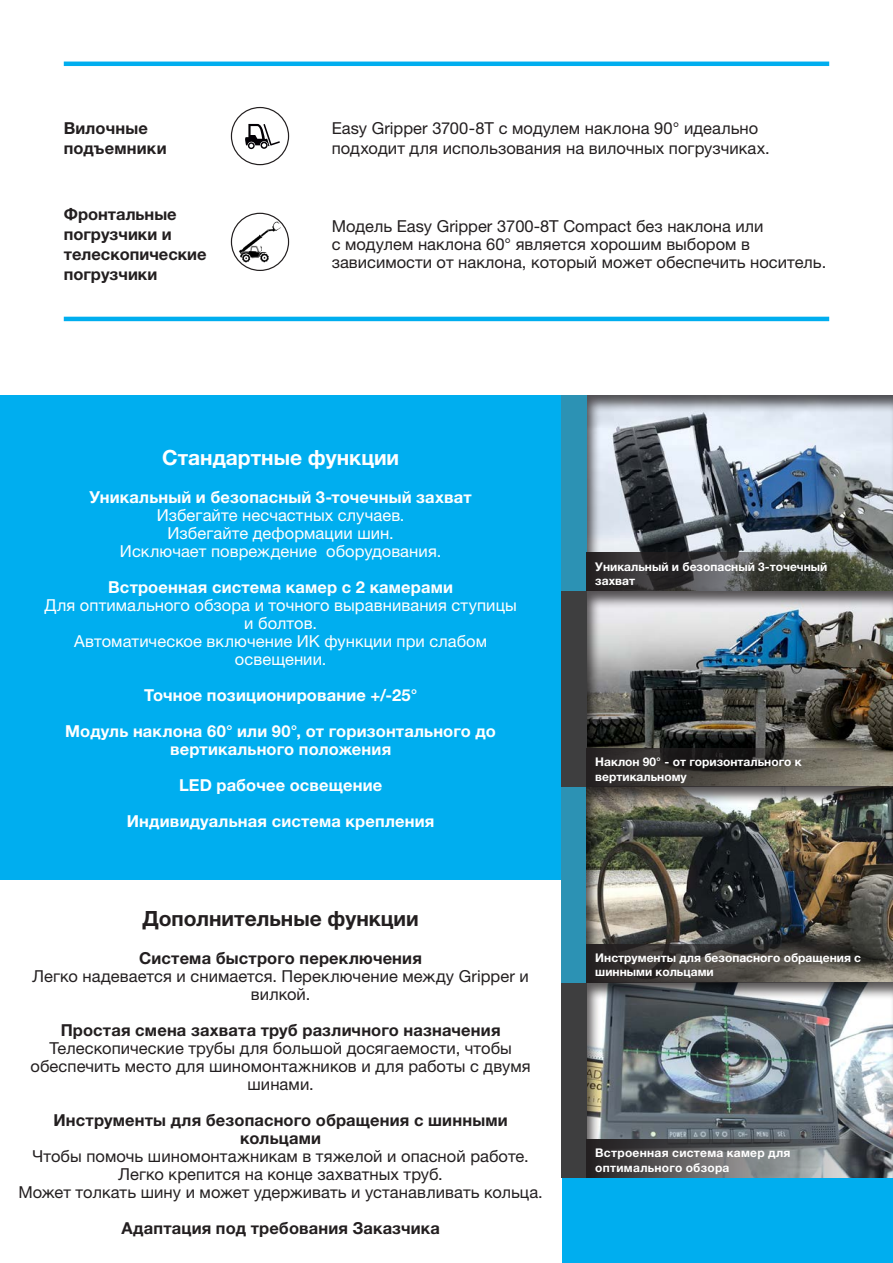
<style>
.page{position:relative;width:893px;height:1263px;background:#fff}
.page>*{position:absolute;margin:0;border:0;box-sizing:border-box;transform-origin:0 0}
.Highlight_Text{font:700 21px "Helvetica Neue";color:#231f20}
.Highlight_Text-2{font:700 21px "Helvetica Neue";color:#fff}
.Highlight_Text-3{font:16.5px/18px "Helvetica Neue";letter-spacing:.005em;color:#231f20}
.Highlight_Text-4{font:700 16.5px/19.8px "Helvetica Neue";letter-spacing:.005em;color:#231f20}
.Highlight_Text-5{font:700 16.5px/18px "Helvetica Neue";letter-spacing:.01em;color:#fff;text-align:center}
.Highlight_Text-6{font:16.5px/18px "Helvetica Neue";letter-spacing:.005em;color:#fff;text-align:center}
.t1{font:700 12px/14.4px "Helvetica Neue";color:#fff}
.t2{font:700 12px/14.4px "Helvetica Neue";letter-spacing:.02em;color:#fff}
</style>
<div class="page">
<hr style="left:64px;top:317px;width:765px;height:4px;background:#00aeef">
<hr style="left:64px;top:62px;width:765px;height:4px;background:#00aeef">
<div style="left:0;top:395px;width:893px;height:868px;background:#00aeef"></div>
<img style="left:237px;top:219px;width:45px;height:45px">
<div style="left:231px;top:213px;width:58px;height:58px;border:1px solid #231f20;border-radius:50%"></div>
<div style="left:231px;top:107px;width:58px;height:58px;border:1px solid #231f20;border-radius:50%"></div>
<svg style="left:245px;top:124px;width:35px;height:25px"></svg>
<div style="left:0;top:880px;width:561px;height:383px;background:#fff"></div>
<div style="left:587px;top:394px;width:306px;height:198px;background:#231f20;opacity:.75"></div>
<div style="left:587px;top:588px;width:306px;height:200px;background:#231f20;opacity:.75"></div>
<div style="left:587px;top:980px;width:306px;height:199px;background:#231f20;opacity:.75"></div>
<div style="left:561px;top:591px;width:26px;height:196px;background:#3e3e3f"></div>
<div style="left:561px;top:982px;width:26px;height:196px;background:#3e3e3f"></div>
<div style="left:561px;top:787px;width:26px;height:195px;background:#2c92b4"></div>
<div style="left:561px;top:395px;width:26px;height:196px;background:#2c92b4"></div>
<div style="left:587px;top:786px;width:306px;height:198px;background:#231f20;opacity:.75"></div>
<svg style="left:587px;top:944px;width:306px;height:38px"></svg>
<svg style="left:587px;top:553px;width:306px;height:38px"></svg>
<svg style="left:587px;top:748px;width:306px;height:39px"></svg>
<svg style="left:587px;top:1140px;width:306px;height:38px"></svg>
<p class="Highlight_Text-4" style="left:64px;top:119px;width:104px">Вилочные подъемники</p>
<p class="Highlight_Text-4" style="left:64px;top:205px;width:114px">Фронтальные</p>
<p class="Highlight_Text-4" style="left:64px;top:225px;width:144px">погрузчики и телескопические</p>
<p class="Highlight_Text-4" style="left:64px;top:264px;width:95px">погрузчики</p>
<p class="Highlight_Text-3" style="left:332px;top:119px;width:440px;line-height:19.8px">Easy Gripper 3700-8T с модулем наклона 90° идеально подходит для использования на вилочных погрузчиках.</p>
<p class="Highlight_Text-3" style="left:332px;top:218px;width:496px">Модель Easy Gripper 3700-8T Compact без наклона или<br>с модулем наклона 60° является хорошим выбором в зависимости от наклона, который может обеспечить носитель.</p>
<p class="Highlight_Text-2" style="left:162px;top:441px;width:239px">Стандартные функции</p>
<p class="Highlight_Text-5" style="left:90px;top:488px;width:384px">Уникальный и безопасный 3-точечный захват</p>
<p class="Highlight_Text-6" style="left:157px;top:507px;width:249px">Избегайте несчастных случаев.</p>
<p class="Highlight_Text-6" style="left:168px;top:525px;width:228px">Избегайте деформации шин.</p>
<p class="Highlight_Text-6" style="left:120px;top:543px;width:323px">Исключает повреждение оборудования.</p>
<p class="Highlight_Text-5" style="left:108px;top:578px;width:346px">Встроенная система камер с 2 камерами</p>
<p class="Highlight_Text-6" style="left:45px;top:597px;width:474px">Для оптимального обзора и точного выравнивания ступицы и болтов.</p>
<p class="Highlight_Text-6" style="left:74px;top:633px;width:414px">Автоматическое включение ИК функции при слабом освещении.</p>
<p class="Highlight_Text-5" style="left:144px;top:686px;width:275px">Точное позиционирование +/-25°</p>
<p class="Highlight_Text-5" style="left:65px;top:722px;width:432px">Модуль наклона 60° или 90°, от горизонтального до вертикального положения</p>
<p class="Highlight_Text-5" style="left:179px;top:776px;width:205px">LED рабочее освещение</p>
<p class="Highlight_Text-5" style="left:127px;top:812px;width:309px">Индивидуальная система крепления</p>
<p class="Highlight_Text" style="left:142px;top:902px;width:278px">Дополнительные функции</p>
<p class="Highlight_Text-4" style="left:139px;top:949px;width:284px">Система быстрого переключения</p>
<p class="Highlight_Text-3" style="left:32px;top:968px;width:498px;text-align:center">Легко надевается и снимается. Переключение между Gripper и вилкой.</p>
<p class="Highlight_Text-4" style="left:61px;top:1021px;width:441px">Простая смена захвата труб различного назначения</p>
<p class="Highlight_Text-3" style="left:31px;top:1040px;width:502px;text-align:center">Телескопические трубы для большой досягаемости, чтобы обеспечить место для шиномонтажников и для работы с двумя шинами.</p>
<p class="Highlight_Text-4" style="left:54px;top:1112px;width:456px;line-height:18px;text-align:center">Инструменты для безопасного обращения с шинными кольцами</p>
<p class="Highlight_Text-3" style="left:33px;top:1148px;width:498px">Чтобы помочь шиномонтажникам в тяжелой и опасной работе.</p>
<p class="Highlight_Text-3" style="left:119px;top:1166px;width:326px">Легко крепится на конце захватных труб.</p>
<p class="Highlight_Text-3" style="left:18px;top:1184px;width:526px">Может толкать шину и может удерживать и устанавливать кольца.</p>
<p class="Highlight_Text-4" style="left:121px;top:1219px;width:320px">Адаптация под требования Заказчика</p>
<p class="t1" style="left:595px;top:559px;width:234px">Уникальный и безопасный 3-точечный захват</p>
<p class="t1" style="left:595px;top:755px;width:208px">Наклон 90° - от горизонтального к вертикальному</p>
<p class="t1" style="left:595px;top:951px;width:267px">Инструменты для безопасного обращения с шинными кольцами</p>
<p class="t2" style="left:595px;top:1146px;width:197px">Встроенная система камер для оптимального обзора</p>
</div>
